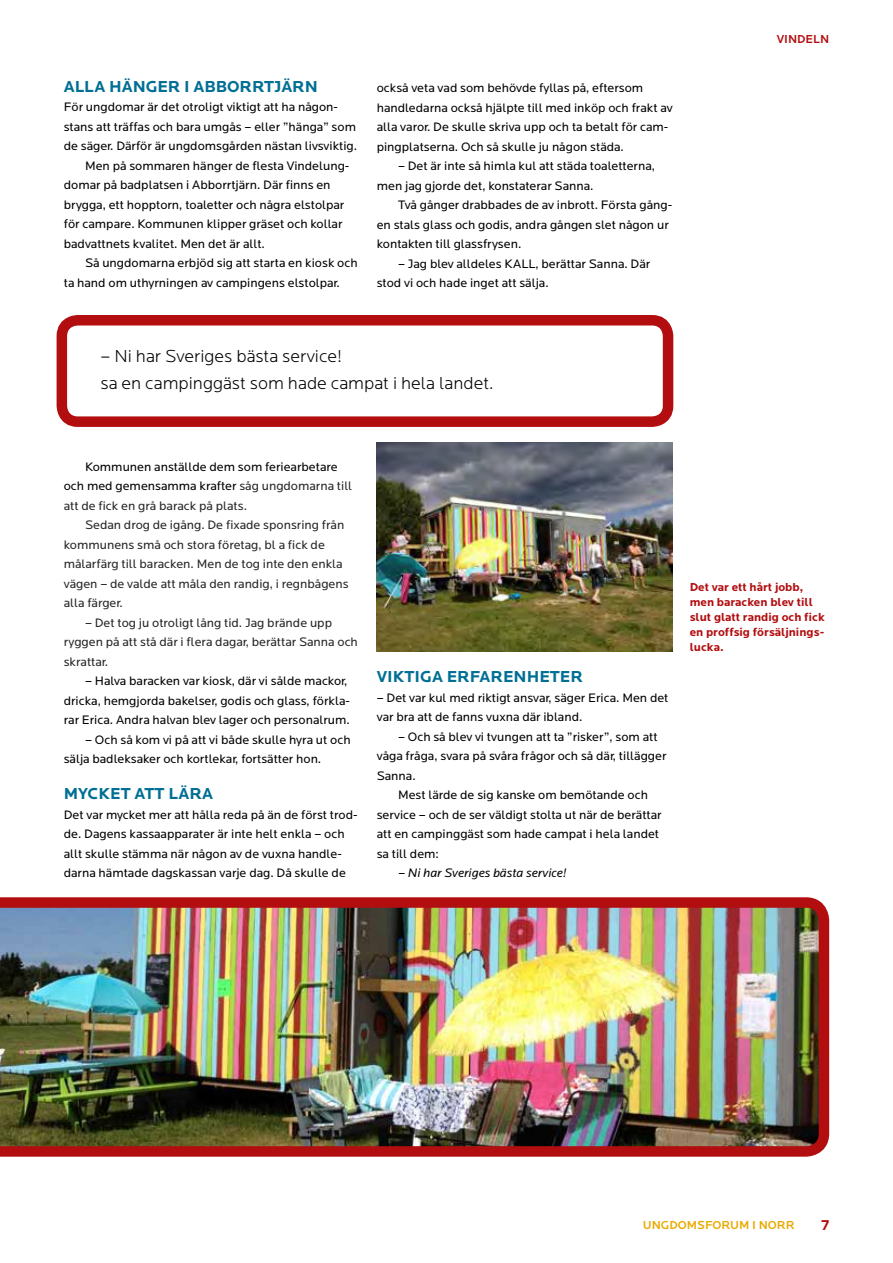
<style>
.page{position:relative;width:893px;height:1263px;background:#fff}
.page>*{position:absolute;margin:0;border:0;box-sizing:border-box;transform-origin:0 0}
.t1{font:300 18px/27px "Locator";color:#000}
.t2{font:700 16.5px "Locator";color:#006f94}
.t3{font:700 15px "Locator";color:#b20e10}
.t4{font:12.75px/19.5px "Locator";color:#000}
.t5{font:12.75px/19.5px "Locator";color:#262626}
.t6{font:italic 12.75px "Locator";color:#000}
.t7{font:700 12px/15px "Locator";color:#b20e10}
.t8{font:500 12px "Locator";color:#e9aa00}
.t9{font:500 12px "Locator";color:#b20e10}
.s1{color:#262626}
</style>
<div class="page">
<img style="left:377px;top:442px;width:296px;height:210px">
<img style="left:0;top:897px;width:829px;height:260px">
<div style="left:57px;top:315px;width:616px;height:112px;border:10px solid #b20e10;border-radius:16px"></div>
<p class="t2" style="left:64px;top:77px;width:11px">All</p>
<p class="t2" style="left:94px;top:77px;width:112px">a hänger i Abb</p>
<p class="t2" style="left:227px;top:77px;width:92px">orrtjärn</p>
<p class="t4" style="left:64px;top:98px;width:276px">För ungdomar är det otroligt viktigt att ha någon-</p>
<p class="t4" style="left:64px;top:117px;width:294px">stans att träffas och bara umgås – eller ”hänga” som</p>
<p class="t4" style="left:64px;top:137px;width:295px">de säger. Därför är ungdomsgården nästan livsviktig.</p>
<p class="t4" style="left:85px;top:156px;width:266px">Men på sommaren hänger de flesta Vindelung-</p>
<p class="t4" style="left:64px;top:176px;width:268px">domar på badplatsen i Abborrtjärn. Där finns en</p>
<p class="t4" style="left:64px;top:195px;width:282px">brygga, ett hopptorn, toaletter och några elstolpar</p>
<p class="t4" style="left:64px;top:215px;width:280px">för campare. Kommunen klipper gräset och kollar</p>
<p class="t4" style="left:64px;top:234px;width:203px">badvattnets kvalitet. Men det är allt.</p>
<p class="t4" style="left:85px;top:254px;width:274px">Så ungdomarna erbjöd sig att starta en kiosk och</p>
<p class="t4" style="left:64px;top:273px;width:278px">ta hand om uthyrningen av campingens elstolpar.</p>
<p class="t4" style="left:377px;top:79px;width:297px">också veta vad som behövde fyllas på, eftersom handledarna också hjälpte till med inköp och frakt av alla varor. De skulle skriva upp och ta betalt för cam&shy;pingplatserna. Och så skulle ju någon städa.</p>
<p class="t4" style="left:377px;top:157px;width:280px;text-indent:21px">– Det är inte så himla kul att städa toaletterna, men jag gjorde det, konstaterar Sanna.</p>
<p class="t4" style="left:377px;top:196px;width:297px;text-indent:21px">Två gånger drabbades de av inbrott. Första gång&shy;en stals glass och godis, andra gången slet någon ur kontakten till glassfrysen.</p>
<p class="t4" style="left:377px;top:254px;width:275px;text-indent:21px">– Jag blev alldeles KALL, berättar Sanna. Där stod vi och hade inget att sälja.</p>
<h1 class="t1" style="left:101px;top:343px;width:394px">– N i har Sveriges bästa service!<br>sa en campinggäst som hade campat i hela landet.</h1>
<p class="t9" style="left:777px;top:33px;width:54px">VINDELN</p>
<p class="t4" style="left:64px;top:457px;width:290px;text-indent:21px">Kommunen anställde dem som feriearbetare och med gemensamma krafter <span class="s1">såg ungdomarna till att de fick en grå barack på plats.</span></p>
<p class="t5" style="left:64px;top:516px;width:286px;text-indent:21px">Sedan drog de igång. De fixade sponsring från kommunens små och stora företag, bl a fick de målarfärg till baracken. Men de tog inte den enkla vägen – de valde att måla den randig, i regnbågens alla färger.</p>
<p class="t5" style="left:64px;top:613px;width:296px;text-indent:21px">– Det tog ju otroligt lång tid. Jag brände upp ryggen på att stå där i flera dagar, berättar Sanna och skrattar.</p>
<p class="t4" style="left:64px;top:672px;width:288px;text-indent:21px">– Halva baracken var kiosk, där vi sålde mackor, dricka, hemgjorda bakelser, godis och glass, förkla&shy;rar Erica. Andra halvan blev lager och personalrum.</p>
<p class="t4" style="left:64px;top:730px;width:288px;text-indent:21px">– Och så kom vi på att vi både skulle hyra ut och sälja badleksaker och kortlekar, fortsätter hon.</p>
<p class="t2" style="left:64px;top:784px;width:151px">Mycket att lära</p>
<p class="t4" style="left:64px;top:805px;width:295px">Det var mycket mer att hålla reda på än de först trod&shy;de. Dagens kassaapparater är inte helt enkla – och allt skulle stämma när någon av de vuxna handle&shy;darna hämtade dagskassan varje dag. Då skulle de</p>
<p class="t2" style="left:377px;top:667px;width:208px">Viktiga erfarenh eter</p>
<p class="t4" style="left:377px;top:688px;width:293px">– Det var kul med riktigt ansvar, säger Erica. Men det var bra att de fanns vuxna där ibland.</p>
<p class="t4" style="left:377px;top:727px;width:291px;text-indent:21px">– Och så blev vi tvungen att ta ”risker”, som att våga fråga, svara på svåra frågor och så där, tillägger<br>Sanna.</p>
<p class="t4" style="left:377px;top:785px;width:286px;text-indent:21px">Mest lärde de sig kanske om bemötande och service – och de ser väldigt stolta ut när de berättar att en campinggäst som hade campat i hela landet sa till dem:</p>
<p class="t6" style="left:398px;top:866px;width:170px">– Ni har Sveriges bästa service!</p>
<p class="t7" style="left:690px;top:580px;width:137px">Det var ett hårt jobb, men baracken blev till slut glatt randig och fick en proffsig försäljnings&shy;lucka.</p>
<p class="t8" style="left:643px;top:1219px;width:153px">UNGDOMSFORU M I NORR</p>
<p class="t3" style="left:821px;top:1216px;width:10px">7</p>
</div>
